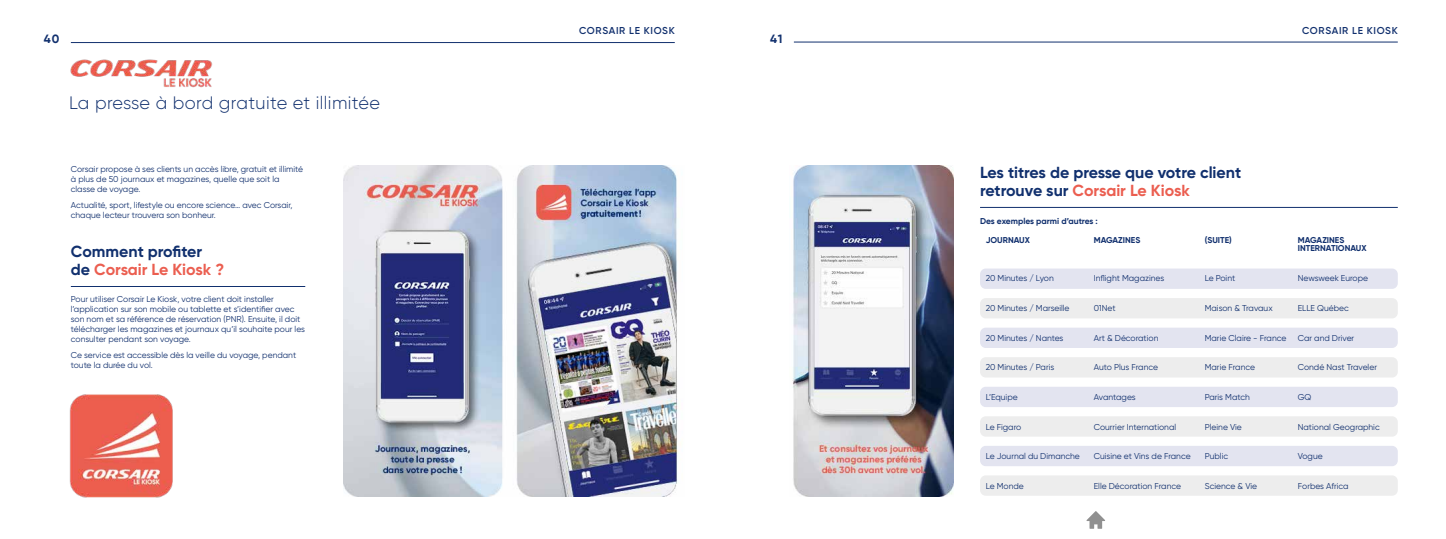
<style>
.page{position:relative;width:1446px;height:539px;background:#fff}
.page>*{position:absolute;margin:0;border:0;box-sizing:border-box;transform-origin:0 0}
.t1{font:300 18px "Gilroy";letter-spacing:.02em;color:#11306e}
.t2{font:700 16px/18px "Gilroy";letter-spacing:-.005em;color:#11306e}
.t3{font:700 12px "Gilroy";color:#11306e}
.t4{font:600 10px "Gilroy";letter-spacing:.07em;color:#11306e}
.t5{font:8.5px/10px "Gilroy";color:#11306e}
.t6{font:700 8.5px/8.7px "Gilroy";color:#11306e}
.s1{color:#eb5e50}
</style>
<div class="page">
<hr style="left:71px;top:42px;width:604px;height:1px;background:#11306e">
<hr style="left:794px;top:42px;width:603px;height:1px;background:#11306e">
<svg style="left:1086px;top:511px;width:19px;height:17px"></svg>
<hr style="left:71px;top:286px;width:234px;height:1px;background:#11306e">
<hr style="left:980px;top:207px;width:417px;height:1px;background:#11306e">
<div style="left:980px;top:268px;width:417px;height:21px;background:#e3e4f0;border-radius:6px"></div>
<div style="left:980px;top:327px;width:417px;height:21px;background:#e3e4f0;border-radius:6px"></div>
<div style="left:980px;top:386px;width:417px;height:21px;background:#e3e4f0;border-radius:6px"></div>
<div style="left:980px;top:446px;width:417px;height:20px;background:#e3e4f0;border-radius:6px"></div>
<div style="left:980px;top:298px;width:417px;height:20px;background:#ededed;border-radius:6px"></div>
<div style="left:980px;top:357px;width:417px;height:20px;background:#ededed;border-radius:6px"></div>
<div style="left:980px;top:416px;width:417px;height:20px;background:#ededed;border-radius:6px"></div>
<div style="left:980px;top:475px;width:417px;height:20px;background:#ededed;border-radius:6px"></div>
<img style="left:343px;top:165px;width:336px;height:331px">
<img style="left:792px;top:165px;width:161px;height:331px">
<img style="left:69px;top:394px;width:104px;height:104px">
<img style="left:71px;top:59px;width:142px;height:29px">
<p class="t4" style="left:579px;top:24px;width:97px">CORSAIR LE KIOSK</p>
<p class="t4" style="left:1302px;top:24px;width:97px">CORSAIR LE KIOSK</p>
<h3 class="t3" style="left:44px;top:31px;width:17px">40</h3>
<h3 class="t3" style="left:770px;top:31px;width:14px">41</h3>
<h1 class="t1" style="left:69px;top:92px;width:312px">La presse à bord gratuite et illimitée</h1>
<p class="t5" style="left:71px;top:164px;width:234px">Corsair propose à ses clients un accès libre, gratuit et illimité à plus de 50 journaux et magazines, quelle que soit la classe de voyage.</p>
<p class="t5" style="left:71px;top:199px;width:223px">Actualité, sport, lifestyle ou encore science… avec Corsair, chaque lecteur trouvera son bonheur.</p>
<h2 class="t2" style="left:71px;top:242px;width:155px">Comment profiter de <span class="s1">Corsair Le Kiosk ?</span></h2>
<p class="t5" style="left:71px;top:294px;width:236px">Pour utiliser Corsair Le Kiosk, votre client doit installer l’application sur son mobile ou tablette et s’identifier avec son nom et sa référence de réservation (PNR). Ensuite, il doit télécharger les magazines et journaux qu’il souhaite pour les consulter pendant son voyage.</p>
<p class="t5" style="left:71px;top:349px;width:227px">Ce service est accessible dès la veille du voyage, pendant toute la durée du vol.</p>
<h2 class="t2" style="left:980px;top:163px;width:263px">Les titres de presse que votre client retrouve sur <span class="s1">Corsair Le Kiosk</span></h2>
<p class="t6" style="left:980px;top:216px;width:119px">Des exemples parmi d’autres :</p>
<p class="t6" style="left:986px;top:235px;width:46px">JOURNAUX</p>
<p class="t6" style="left:1094px;top:235px;width:48px">MAGAZINES</p>
<p class="t6" style="left:1205px;top:235px;width:29px">(SUITE)</p>
<p class="t6" style="left:1298px;top:235px;width:70px">MAGAZINES<br>INTERNATIONAUX</p>
<p class="t5" style="left:986px;top:273px;width:70px">20 Minutes / Lyon</p>
<p class="t5" style="left:1094px;top:273px;width:72px">Inflight Magazines</p>
<p class="t5" style="left:1205px;top:273px;width:32px">Le Point</p>
<p class="t5" style="left:1298px;top:273px;width:72px">Newsweek Europe</p>
<p class="t5" style="left:986px;top:303px;width:85px">20 Minutes / Marseille</p>
<p class="t5" style="left:1094px;top:303px;width:23px">01Net</p>
<p class="t5" style="left:1205px;top:303px;width:69px">Maison &amp; Travaux</p>
<p class="t5" style="left:1298px;top:303px;width:53px">ELLE Québec</p>
<p class="t5" style="left:986px;top:332px;width:79px">20 Minutes / Nantes</p>
<p class="t5" style="left:1094px;top:332px;width:66px">Art &amp; Décoration</p>
<p class="t5" style="left:1205px;top:332px;width:83px">Marie Claire - France</p>
<p class="t5" style="left:1298px;top:332px;width:58px">Car and Driver</p>
<p class="t5" style="left:986px;top:362px;width:70px">20 Minutes / Paris</p>
<p class="t5" style="left:1094px;top:362px;width:66px">Auto Plus France</p>
<p class="t5" style="left:1205px;top:362px;width:52px">Marie France</p>
<p class="t5" style="left:1298px;top:362px;width:81px">Condé Nast Traveler</p>
<p class="t5" style="left:986px;top:392px;width:34px">L’Equipe</p>
<p class="t5" style="left:1094px;top:392px;width:43px">Avantages</p>
<p class="t5" style="left:1205px;top:392px;width:47px">Paris Match</p>
<p class="t5" style="left:1298px;top:392px;width:15px">GQ</p>
<p class="t5" style="left:986px;top:421px;width:37px">Le Figaro</p>
<p class="t5" style="left:1094px;top:421px;width:84px">Courrier International</p>
<p class="t5" style="left:1205px;top:421px;width:39px">Pleine Vie</p>
<p class="t5" style="left:1298px;top:421px;width:83px">National Geographic</p>
<p class="t5" style="left:986px;top:451px;width:96px">Le Journal du Dimanche</p>
<p class="t5" style="left:1094px;top:451px;width:98px">Cuisine et Vins de France</p>
<p class="t5" style="left:1205px;top:451px;width:25px">Public</p>
<p class="t5" style="left:1298px;top:451px;width:26px">Vogue</p>
<p class="t5" style="left:986px;top:481px;width:40px">Le Monde</p>
<p class="t5" style="left:1094px;top:481px;width:89px">Elle Décoration France</p>
<p class="t5" style="left:1205px;top:481px;width:54px">Science &amp; Vie</p>
<p class="t5" style="left:1298px;top:481px;width:52px">Forbes Africa</p>
</div>
